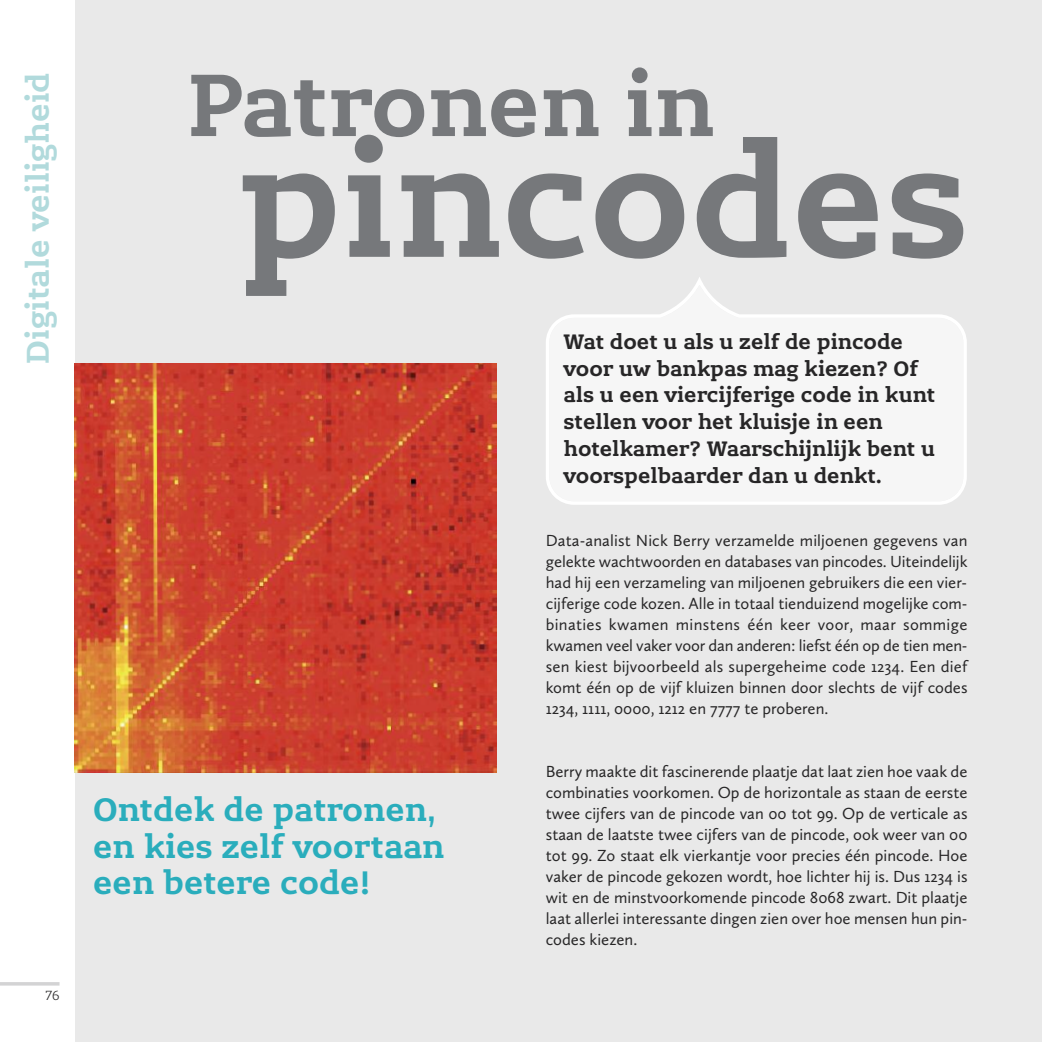
<style>
.page{position:relative;width:1042px;height:1042px;background:#e9e9e9}
.page>*{position:absolute;margin:0;border:0;box-sizing:border-box;transform-origin:0 0}
.t1{font:700 155.75px "Lev Serif";color:#76787b}
.t2{font:700 87.5px "Lev Serif";color:#76787b}
.t3{font:700 32.2px/36.4px "Lev Serif";color:#2aadbc}
.t4{font:700 31.15px "Lev Serif";color:#b1dadc}
.t5{font:700 20.82px/26.8px "Lev Serif";color:#272627}
.t6{font:16.62px/21px "Calluna Sans";color:#272627;text-align:justify}
.t7{font:300 13.12px "Lev Serif";color:#272627}
</style>
<div class="page">
<div style="left:0;top:0;width:74px;height:1042px;background:#fff"></div>
<hr style="left:0;top:982px;width:60px;height:3px;background:#d3d3d4">
<svg style="left:546px;top:277px;width:421px;height:228px"></svg>
<img style="left:74px;top:363px;width:422px;height:409px">
<h3 class="t4" style="left:27px;top:363px;width:293px;rotate:-90deg">Digitale veiligheid</h3>
<p class="t7" style="left:45px;top:990px;width:16px">76</p>
<h2 class="t2" style="left:188px;top:75px;width:528px">Patronen in</h2>
<h1 class="t1" style="left:238px;top:148px;width:731px">pincodes</h1>
<p class="t5" style="left:563px;top:331px;width:373px">Wat doet u als u zelf de pincode voor uw bankpas mag kiezen? Of als u een viercijferige code in kunt stellen voor het kluisje in een hotelkamer? Waarschijnlijk bent u voorspelbaarder dan u denkt.</p>
<h3 class="t3" style="left:93px;top:796px;width:353px">Ontdek de patronen, en kies zelf voortaan een betere code!</h3>
<p class="t6" style="left:546px;top:532px;width:423px">Data-analist Nick Berry verzamelde miljoenen gegevens van gelekte wachtwoorden en databases van pincodes. Uiteindelijk had hij een verzameling van miljoenen gebruikers die een vier&shy;cijferige code kozen. Alle in totaal tienduizend mogelijke com&shy;binaties kwamen minstens één keer voor, maar sommige kwamen veel vaker voor dan anderen: liefst één op de tien men&shy;sen kiest bijvoorbeeld als supergeheime code 1234. Een dief komt één op de vijf kluizen binnen door slechts de vijf codes 1234, 1111, 0000, 1212 en 7777 te proberen.</p>
<p class="t6" style="left:546px;top:763px;width:423px">Berry maakte dit fascinerende plaatje dat laat zien hoe vaak de combinaties voorkomen. Op de horizontale as staan de eerste twee cijfers van de pincode van 00 tot 99. Op de verticale as staan de laatste twee cijfers van de pincode, ook weer van 00 tot 99. Zo staat elk vierkantje voor precies één pincode. Hoe vaker de pincode gekozen wordt, hoe lichter hij is. Dus 1234 is wit en de minstvoorkomende pincode 8068 zwart. Dit plaatje laat allerlei interessante dingen zien over hoe mensen hun pin&shy;codes kiezen.</p>
</div>
